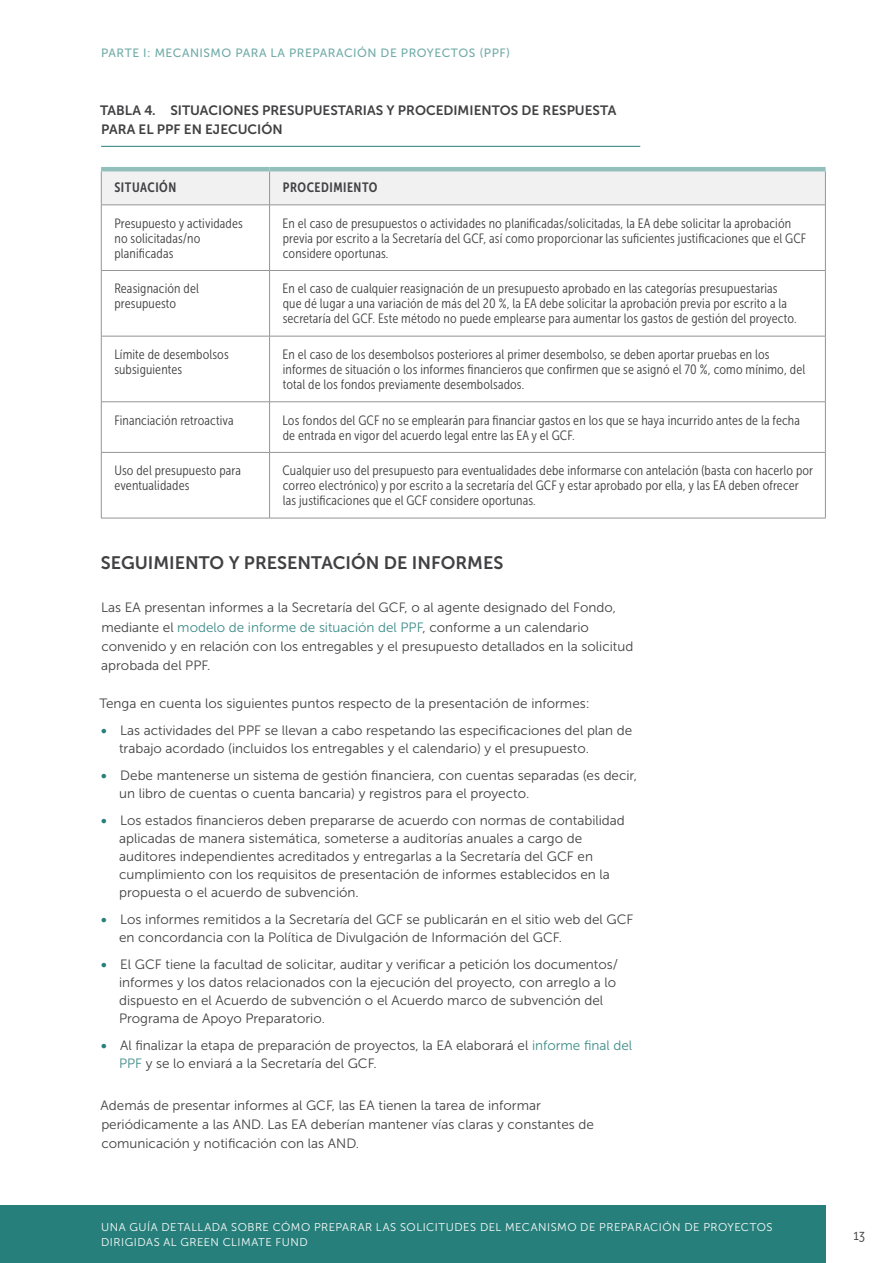
<style>
.page{position:relative;width:893px;height:1263px;background:#fff}
.page>*{position:absolute;margin:0;border:0;box-sizing:border-box;transform-origin:0 0}
.t1{font:18px "Museo Sans 700";color:#414042}
.t2{font:15px "Museo Sans Cond 300";color:#414042}
.Body_copy{font:13.5px/18px "Museo Sans 300";color:#414042}
.Tables_-_Body{font:13.5px/15px "Museo Sans Cond 300";letter-spacing:.01em;color:#414042}
.t3{font:13.5px/19.2px "Museo Sans 700";color:#414042}
.Tables_-_Header_1{font:13.5px "Museo Sans Cond 700";letter-spacing:.04em;color:#414042}
.t4{font:12px "Museo Sans 500";letter-spacing:.04em;color:#72aca9}
.t5{font:11.25px/15px "Museo Sans 300";letter-spacing:.045em;color:#fff}
.s1{color:#3d8c88}
.s2{font-family:"Museo Sans 700";color:#277f7b}
</style>
<div class="page">
<div style="left:0;top:1205px;width:826px;height:58px;background:#277f7b"></div>
<hr style="left:101px;top:146px;width:539px;height:1px;background:#277f7b">
<div style="left:102px;top:171px;width:723px;height:34px;background:#f1f1f2"></div>
<hr style="left:101px;top:167px;width:169px;height:4px;background:#93bfbd">
<hr style="left:270px;top:167px;width:556px;height:4px;background:#93bfbd">
<hr style="left:101px;top:171px;width:1px;height:34px;background:#939598">
<hr style="left:269px;top:171px;width:1px;height:34px;background:#939598">
<hr style="left:825px;top:171px;width:1px;height:34px;background:#939598">
<hr style="left:101px;top:205px;width:169px;height:1px;background:#939598">
<hr style="left:101px;top:205px;width:1px;height:65px;background:#939598">
<hr style="left:270px;top:205px;width:556px;height:1px;background:#939598">
<hr style="left:269px;top:205px;width:1px;height:65px;background:#939598">
<hr style="left:825px;top:205px;width:1px;height:65px;background:#939598">
<hr style="left:101px;top:270px;width:169px;height:1px;background:#939598">
<hr style="left:101px;top:271px;width:1px;height:65px;background:#939598">
<hr style="left:270px;top:270px;width:556px;height:1px;background:#939598">
<hr style="left:269px;top:271px;width:1px;height:65px;background:#939598">
<hr style="left:825px;top:271px;width:1px;height:65px;background:#939598">
<hr style="left:101px;top:336px;width:169px;height:1px;background:#939598">
<hr style="left:101px;top:336px;width:1px;height:66px;background:#939598">
<hr style="left:270px;top:336px;width:556px;height:1px;background:#939598">
<hr style="left:269px;top:336px;width:1px;height:66px;background:#939598">
<hr style="left:825px;top:336px;width:1px;height:66px;background:#939598">
<hr style="left:101px;top:401px;width:169px;height:1px;background:#939598">
<hr style="left:101px;top:402px;width:1px;height:50px;background:#939598">
<hr style="left:270px;top:401px;width:556px;height:1px;background:#939598">
<hr style="left:269px;top:402px;width:1px;height:50px;background:#939598">
<hr style="left:825px;top:402px;width:1px;height:50px;background:#939598">
<hr style="left:101px;top:452px;width:169px;height:1px;background:#939598">
<hr style="left:101px;top:453px;width:1px;height:65px;background:#939598">
<hr style="left:270px;top:452px;width:556px;height:1px;background:#939598">
<hr style="left:269px;top:453px;width:1px;height:65px;background:#939598">
<hr style="left:825px;top:453px;width:1px;height:65px;background:#939598">
<hr style="left:101px;top:518px;width:169px;height:1px;background:#939598">
<hr style="left:270px;top:518px;width:556px;height:1px;background:#939598">
<p class="t4" style="left:101px;top:47px;width:411px">PARTE I: MECANI SMO PARA LA PREPARACI ÓN DE PROYECTOS (PPF)</p>
<p class="t3" style="left:100px;top:101px;width:518px">Tabla 4. SITUACIONES PRESUPUESTARIAS Y PROCEDIMIENTOS DE RESPUESTA<br>PARA EL PPF EN EJECUCIÓN</p>
<p class="Tables_-_Header_1" style="left:114px;top:180px;width:63px">SITUACIÓN</p>
<p class="Tables_-_Header_1" style="left:283px;top:180px;width:96px">PROCEDIMIENTO</p>
<p class="Tables_-_Body" style="left:114px;top:216px;width:130px">Presupuesto y actividades no solicitadas/no planificadas</p>
<p class="Tables_-_Body" style="left:283px;top:216px;width:525px">En el caso de presupuestos o actividades no planificadas/solicitadas, la EA debe solicitar la aprobación previa por escrito a la Secretaría del GCF, así como proporcionar las suficientes justificaciones que el GCF considere oportunas.</p>
<p class="Tables_-_Body" style="left:114px;top:281px;width:86px">Reasignación del presupuesto</p>
<p class="Tables_-_Body" style="left:283px;top:281px;width:516px">En el caso de cualquier reasignación de un presupuesto aprobado en las categorías presupuestarias que dé lugar a una variación de más del 20 %, la EA debe solicitar la aprobación previa por escrito a la secretaría del GCF. Este método no puede emplearse para aumentar los gastos de gestión del proyecto.</p>
<p class="Tables_-_Body" style="left:114px;top:347px;width:116px">Límite de desembolsos subsiguientes</p>
<p class="Tables_-_Body" style="left:283px;top:347px;width:524px">En el caso de los desembolsos posteriores al primer desembolso, se deben aportar pruebas en los informes de situación o los informes financieros que confirmen que se asignó el 70 %, como mínimo, del total de los fondos previamente desembolsados.</p>
<p class="Tables_-_Body" style="left:114px;top:413px;width:121px">Financiación retroactiva</p>
<p class="Tables_-_Body" style="left:283px;top:413px;width:519px">Los fondos del GCF no se emplearán para financiar gastos en los que se haya incurrido antes de la fecha de entrada en vigor del acuerdo legal entre las EA y el GCF.</p>
<p class="Tables_-_Body" style="left:114px;top:463px;width:128px">Uso del presupuesto para eventualidades</p>
<p class="Tables_-_Body" style="left:282px;top:463px;width:532px">Cualquier uso del presupuesto para eventualidades debe informarse con antelación (basta con hacerlo por correo electrónico) y por escrito a la secretaría del GCF y estar aprobado por ella, y las EA deben ofrecer las justificaciones que el GCF considere oportunas.</p>
<h3 class="t1" style="left:101px;top:553px;width:404px">SEGUIMIENTO Y PRESENTACIÓN DE INFORMES</h3>
<p class="Body_copy" style="left:101px;top:598px;width:534px;line-height:19.2px">Las EA presentan informes a la Secretaría del GCF, o al agente designado del Fondo, mediante el <span class="s1">modelo de informe de situación del PPF</span>, conforme a un calendario convenido y en relación con los entregables y el presupuesto detallados en la solicitud aprobada del PPF.</p>
<p class="Body_copy" style="left:99px;top:694px;width:492px">Tenga en cuenta los siguientes puntos respecto de la presentación de informes:</p>
<p class="Body_copy" style="left:119px;top:721px;width:515px;text-indent:-18px"><span class="s2">•</span> Las actividades del PPF se llevan a cabo respetando las especificaciones del plan de trabajo acordado (incluidos los entregables y el calendario) y el presupuesto.</p>
<p class="Body_copy" style="left:119px;top:766px;width:520px;text-indent:-18px"><span class="s2">•</span> Debe mantenerse un sistema de gestión financiera, con cuentas separadas (es decir, un libro de cuentas o cuenta bancaria) y registros para el proyecto.</p>
<p class="Body_copy" style="left:119px;top:811px;width:507px;text-indent:-18px"><span class="s2">•</span> Los estados financieros deben prepararse de acuerdo con normas de contabilidad aplicadas de manera sistemática, someterse a auditorías anuales a cargo de auditores independientes acreditados y entregarlas a la Secretaría del GCF en cumplimiento con los requisitos de presentación de informes establecidos en la propuesta o el acuerdo de subvención.</p>
<p class="Body_copy" style="left:119px;top:910px;width:516px;text-indent:-18px"><span class="s2">•</span> Los informes remitidos a la Secretaría del GCF se publicarán en el sitio web del GCF en concordancia con la Política de Divulgación de Información del GCF.</p>
<p class="Body_copy" style="left:119px;top:955px;width:501px;text-indent:-18px"><span class="s2">•</span> El GCF tiene la facultad de solicitar, auditar y verificar a petición los documentos/ informes y los datos relacionados con la ejecución del proyecto, con arreglo a lo dispuesto en el Acuerdo de subvención o el Acuerdo marco de subvención del Programa de Apoyo Preparatorio.</p>
<p class="Body_copy" style="left:119px;top:1036px;width:515px;text-indent:-18px"><span class="s2">•</span> Al finalizar la etapa de preparación de proyectos, la EA elaborará el <span class="s1">informe final del<br>PPF</span> y se lo enviará a la Secretaría del GCF.</p>
<p class="Body_copy" style="left:101px;top:1096px;width:495px;line-height:19.2px">Además de presentar informes al GCF, las EA tienen la tarea de informar periódicamente a las AND. Las EA deberían mantener vías claras y constantes de comunicación y notificación con las AND.</p>
<p class="t5" style="left:101px;top:1220px;width:673px">UNA GUÍA DETALLADA SOBRE CÓMO PREPARAR LAS SOLICITUDES DEL MECANISMO DE PREPARACIÓN DE PROYECTOS<br>DIRIGIDAS AL GREEN CLIMATE FUND</p>
<p class="t2" style="left:853px;top:1227px;width:13px">13</p>
</div>
